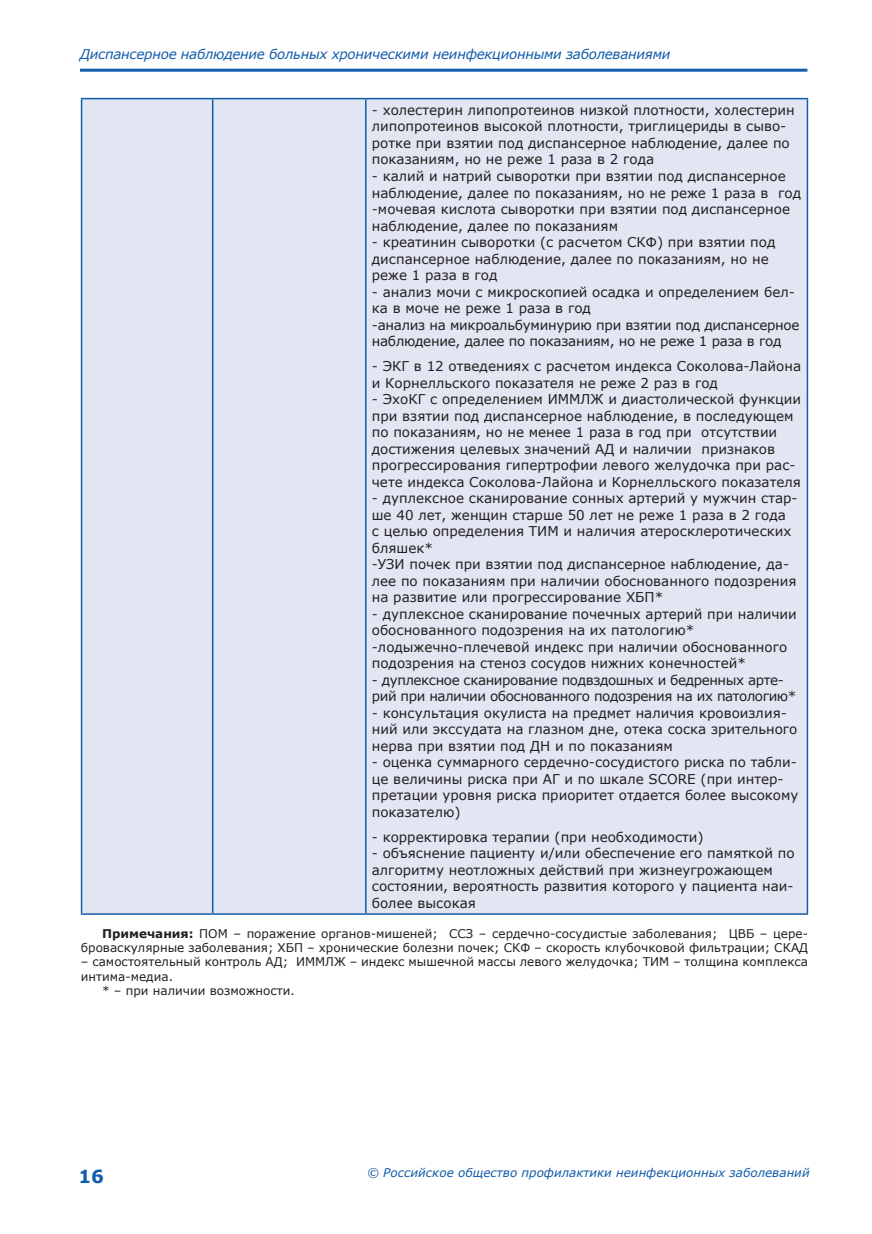
<style>
.page{position:relative;width:872px;height:1234px;background:#fff}
.page>*{position:absolute;margin:0;border:0;box-sizing:border-box;transform-origin:0 0}
.t1{font:700 18px "Verdana";color:#135cab}
.t2{font:13.5px/16.5px "Verdana";color:#231f20}
.t3{font:13.5px/16.5px "Verdana";letter-spacing:-.02em;color:#231f20}
.t4{font:13.5px/16.5px "Verdana";letter-spacing:-.03em;color:#231f20}
.t5{font:italic 13.5px "Verdana";letter-spacing:-.02em;color:#135cab}
.t6{font:12px/14.4px "Verdana";color:#231f20;text-align:right}
.t7{font:italic 12px "Verdana";color:#135cab}
.s1{font-weight:700}
</style>
<div class="page">
<hr style="left:80px;top:69px;width:727px;height:3px;background:#135cab">
<div style="left:82px;top:99px;width:724px;height:814px;background:#e2e6f3"></div>
<hr style="left:81px;top:98px;width:132px;height:1px;background:#135cab">
<hr style="left:81px;top:99px;width:1px;height:814px;background:#135cab">
<hr style="left:213px;top:98px;width:153px;height:1px;background:#135cab">
<hr style="left:212px;top:99px;width:1px;height:814px;background:#135cab">
<hr style="left:366px;top:98px;width:442px;height:1px;background:#135cab">
<hr style="left:365px;top:99px;width:1px;height:814px;background:#135cab">
<hr style="left:806px;top:99px;width:2px;height:814px;background:#135cab">
<hr style="left:81px;top:913px;width:132px;height:1px;background:#135cab">
<hr style="left:213px;top:913px;width:153px;height:1px;background:#135cab">
<hr style="left:366px;top:913px;width:442px;height:1px;background:#135cab">
<p class="t5" style="left:80px;top:45px;width:592px">Диспансерное наблюдение больных хроническими неинфекционными заболеваниями</p>
<p class="t2" style="left:372px;top:102px;width:424px">- холестерин липопротеинов низкой плотности, холестерин липопротеинов высокой плотности, триглицериды в сыво&shy;ротке при взятии под диспансерное наблюдение, далее по показаниям, но не реже 1 раза в 2 года</p>
<p class="t2" style="left:372px;top:168px;width:431px">- калий и натрий сыворотки при взятии под диспансерное наблюдение, далее по показаниям, но не реже 1 раза в год -мочевая кислота сыворотки при взятии под диспансерное наблюдение, далее по показаниям</p>
<p class="t2" style="left:372px;top:234px;width:405px">- креатинин сыворотки (с расчетом СКФ) при взятии под диспансерное наблюдение, далее по показаниям, но не реже 1 раза в год</p>
<p class="t3" style="left:372px;top:283px;width:429px">- анализ мочи с микроскопией осадка и определением бел&shy;ка в моче не реже 1 раза в год<br>-анализ на микроальбуминурию при взятии под диспансерное наблюдение, далее по показаниям, но не реже 1 раза в год</p>
<p class="t2" style="left:372px;top:358px;width:431px">- ЭКГ в 12 отведениях с расчетом индекса Соколова-Лайона и Корнелльского показателя не реже 2 раз в год</p>
<p class="t2" style="left:372px;top:391px;width:431px">- ЭхоКГ с определением ИММЛЖ и диастолической функции при взятии под диспансерное наблюдение, в последующем по показаниям, но не менее 1 раза в год при отсутствии достижения целевых значений АД и наличии признаков прогрессирования гипертрофии левого желудочка при рас&shy;чете индекса Соколова-Лайона и Корнелльского показателя</p>
<p class="t2" style="left:372px;top:490px;width:427px">- дуплексное сканирование сонных артерий у мужчин стар&shy;ше 40 лет, женщин старше 50 лет не реже 1 раза в 2 года<br>с целью определения ТИМ и наличия атеросклеротических бляшек*<br>-УЗИ почек при взятии под диспансерное наблюдение, да&shy;лее по показаниям при наличии обоснованного подозрения на развитие или прогрессирование ХБП*</p>
<p class="t2" style="left:372px;top:605px;width:426px">- дуплексное сканирование почечных артерий при наличии обоснованного подозрения на их патологию* -лодыжечно-плечевой индекс при наличии обоснованного подозрения на стеноз сосудов нижних конечностей*</p>
<p class="t4" style="left:372px;top:671px;width:426px">- дуплексное сканирование подвздошных и бедренных арте&shy;рий при наличии обоснованного подозрения на их патологию*</p>
<p class="t2" style="left:372px;top:704px;width:427px">- консультация окулиста на предмет наличия кровоизлия&shy;ний или экссудата на глазном дне, отека соска зрительного нерва при взятии под ДН и по показаниям</p>
<p class="t2" style="left:372px;top:753px;width:428px">- оценка суммарного сердечно-сосудистого риска по табли&shy;це величины риска при АГ и по шкале SCORE (при интер&shy;претации уровня риска приоритет отдается более высокому показателю)</p>
<p class="t2" style="left:372px;top:828px;width:333px">- корректировка терапии (при необходимости)</p>
<p class="t2" style="left:372px;top:844px;width:424px">- объяснение пациенту и/или обеспечение его памяткой по алгоритму неотложных действий при жизнеугрожающем состоянии, вероятность развития которого у пациента наи&shy;более высокая</p>
<p class="t6" style="left:81px;top:925px;width:729px"><span class="s1">Примечания:</span> ПОМ – поражение органов-мишеней; ССЗ – сердечно-сосудистые заболевания; ЦВБ – цере&shy;броваскулярные заболевания; ХБП – хронические болезни почек; СКФ – скорость клубочковой фильтрации; СКАД</p>
<p class="t6" style="left:81px;top:954px;width:729px">– самостоятельный контроль АД; ИММЛЖ – индекс мышечной массы левого желудочка; ТИМ – толщина комплекса</p>
<p class="t6" style="left:81px;top:968px;width:94px">интима-медиа.</p>
<p class="t6" style="left:102px;top:983px;width:194px">* – при наличии возможности.</p>
<h1 class="t1" style="left:78px;top:1162px;width:27px">16</h1>
<p class="t7" style="left:367px;top:1164px;width:444px">© Российское общество профилактики неинфекционных заболеваний</p>
</div>
